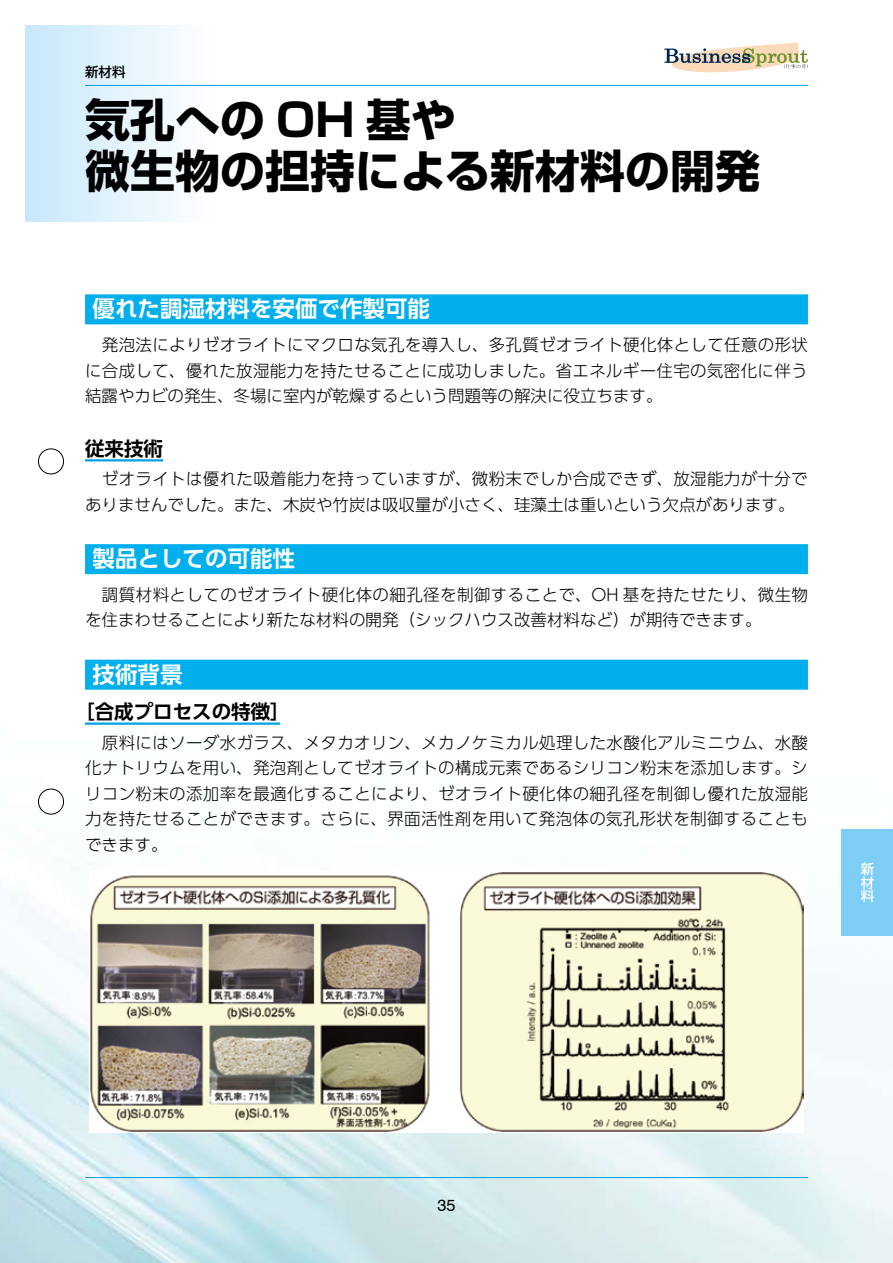
<style>
.page{position:relative;width:893px;height:1263px;background:#fff}
.page>*{position:absolute;margin:0;border:0;box-sizing:border-box;transform-origin:0 0}
.t1{font:700 45px/51px "Shin Go Pro";color:#000}
.t2{font:700 22.5px "UD Shin Go Pro De";color:#fff}
.t3{font:700 19.5px "UD Shin Go Pro De";color:#000}
.t4{font:300 16.5px/25.5px "UD Shin Go Pro";letter-spacing:.02em;color:#000;text-align:justify}
.t5{font:300 16.5px/25.5px "UD Shin Go Pro";color:#000}
.t6{font:16.5px "Swiss 721 BT";color:#000}
.t7{font:500 13.5px "Shin Go Pro";color:#000}
.t8{font:500 13.5px/13.5px "Shin Go Pro";color:#fff;text-align:justify}
</style>
<div class="page">
<img style="left:0;top:659px;width:893px;height:604px">
<div style="left:26px;top:26px;width:195px;height:195px;background:linear-gradient(to right,#c8e8fa,#fff)"></div>
<hr style="left:85px;top:85px;width:723px;height:1px;background:#00a0e9">
<hr style="left:85px;top:1177px;width:723px;height:1px;background:#00a0e9">
<svg style="left:664px;top:42px;width:144px;height:30px"></svg>
<div style="left:85px;top:294px;width:723px;height:30px;background:#00afec"></div>
<hr style="left:85px;top:459px;width:78px;height:2px;background:#00a0e9">
<div style="left:85px;top:544px;width:723px;height:30px;background:#00afec"></div>
<div style="left:85px;top:660px;width:723px;height:30px;background:#00afec"></div>
<hr style="left:85px;top:722px;width:195px;height:3px;background:#00a0e9">
<img style="left:90px;top:872px;width:713px;height:260px">
<div style="left:842px;top:829px;width:51px;height:106px;background:#7dcdf4"></div>
<div style="left:38px;top:449px;width:26px;height:25px;border:1px solid #000;border-radius:50%"></div>
<div style="left:38px;top:789px;width:26px;height:25px;background:#fff;border-radius:50%"></div>
<div style="left:38px;top:789px;width:26px;height:25px;border:1px solid #000;border-radius:50%"></div>
<p class="t7" style="left:85px;top:61px;width:42px">新材料</p>
<h1 class="t1" style="left:85px;top:90px;width:676px">気孔への OH 基や<br>微生物の担持による新材料の開発</h1>
<h2 class="t2" style="left:93px;top:291px;width:339px">優れた調湿材料を安価で作製可能</h2>
<p class="t4" style="left:85px;top:332px;width:725px">　発泡法によりゼオライトにマクロな気孔を導入し、多孔質ゼオライト硬化体として任意の形状に合成して、優れた放湿能力を持たせることに成功しました。省エネルギー住宅の気密化に伴う結露やカビの発生、冬場に室内が乾燥するという問題等の解決に役立ちます。</p>
<p class="t3" style="left:85px;top:433px;width:79px">従来技術</p>
<p class="t4" style="left:85px;top:466px;width:724px">　ゼオライトは優れた吸着能力を持っていますが、微粉末でしか合成できず、放湿能力が十分でありませんでした。また、木炭や竹炭は吸収量が小さく、珪藻土は重いという欠点があります。</p>
<h2 class="t2" style="left:93px;top:540px;width:204px">製品としての可能性</h2>
<p class="t5" style="left:85px;top:581px;width:725px">　調質材料としてのゼオライト硬化体の細孔径を制御することで、OH 基を持たせたり、微生物を住まわせることにより新たな材料の開発（シックハウス改善材料など）が期待できます。</p>
<h2 class="t2" style="left:93px;top:656px;width:92px">技術背景</h2>
<p class="t3" style="left:75px;top:696px;width:216px">［合成プロセスの特徴］</p>
<p class="t4" style="left:85px;top:729px;width:725px">　原料にはソーダ水ガラス、メタカオリン、メカノケミカル処理した水酸化アルミニウム、水酸化ナトリウムを用い、発泡剤としてゼオライトの構成元素であるシリコン粉末を添加します。シリコン粉末の添加率を最適化することにより、ゼオライト硬化体の細孔径を制御し優れた放湿能力を持たせることができます。さらに、界面活性剤を用いて発泡体の気孔形状を制御することもできます。</p>
<p class="t8" style="left:861px;top:860px;width:15px">新材料</p>
<p class="t6" style="left:437px;top:1195px;width:20px">35</p>
</div>
